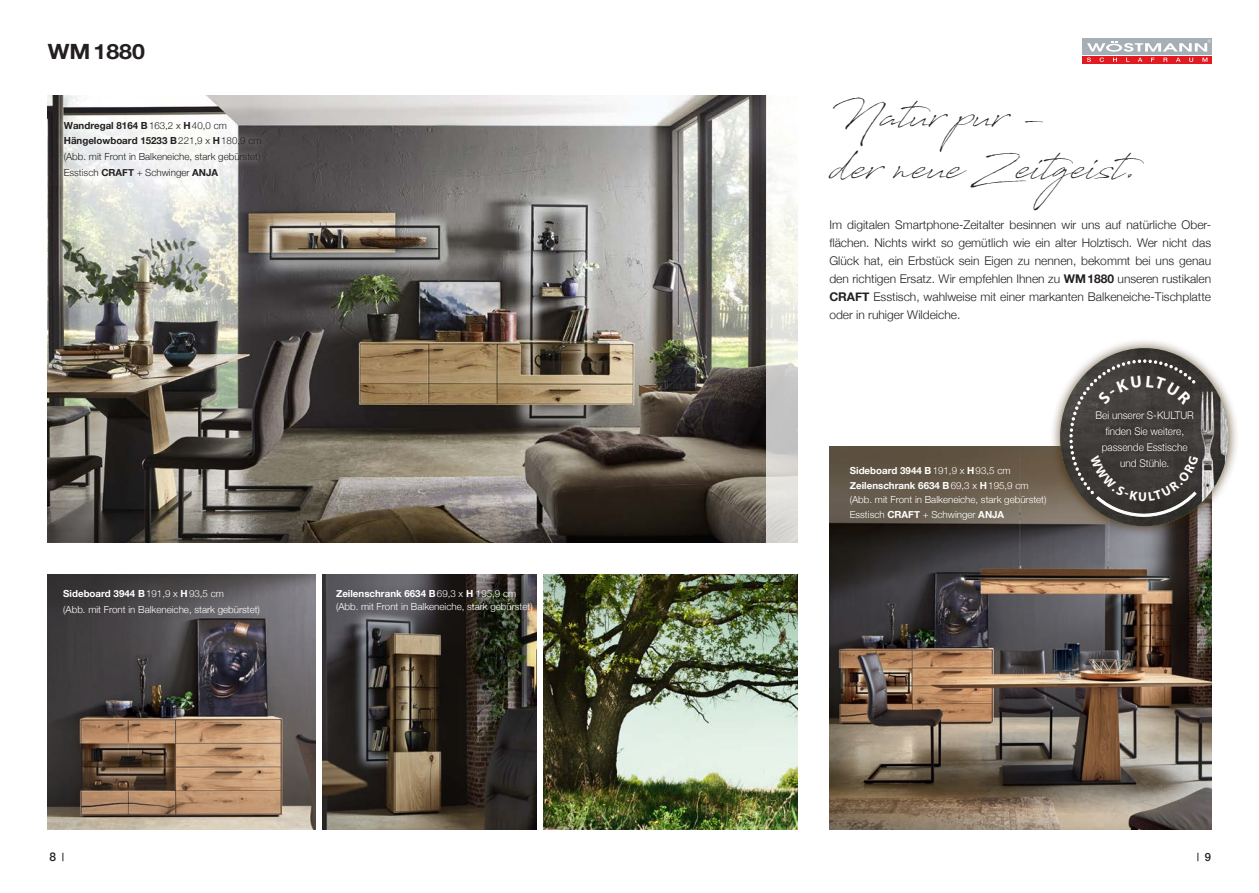
<style>
.page{position:relative;width:1259px;height:893px;background:#fff}
.page>*{position:absolute;margin:0;border:0;box-sizing:border-box;transform-origin:0 0}
.t1{font:42px/52.5px "Antro Vectra";color:#231f20}
.t2{font:700 21px "Helvetica Neue";color:#231f20;scale:1.1 1}
.t3{font:300 12px/18px "Helvetica Neue";color:#231f20;text-align:justify}
.t4{font:500 12px "Helvetica Neue";color:#231f20}
.t5{font:500 11.25px "Helvetica Neue";color:#231f20}
.t6{font:300 10.65px/15.9px "Helvetica Neue";color:#fff;text-align:center;scale:.95 1}
.t7{font:300 9.75px/15.6px "Helvetica Neue";color:#fff}
.t8{font:300 9.75px/15.6px "Helvetica Neue";color:#231f20}
.t9{font:700 9.75px/15.6px "Helvetica Neue";color:#fff}
.s1{font-weight:700}
.s2{font-weight:300}
</style>
<div class="page">
<img style="left:543px;top:574px;width:254px;height:255px">
<img style="left:48px;top:96px;width:718px;height:446px">
<img style="left:829px;top:446px;width:382px;height:383px">
<svg style="left:766px;top:95px;width:32px;height:448px"></svg>
<img style="left:322px;top:574px;width:215px;height:255px">
<img style="left:48px;top:574px;width:268px;height:255px">
<div style="left:1049px;top:338px;width:190px;height:199px;background:#402100;opacity:.75"></div>
<img style="left:1060px;top:348px;width:168px;height:178px">
<div style="left:57px;top:114px;width:212px;height:71px;background:#fff;opacity:.9"></div>
<div style="left:1082px;top:56px;width:130px;height:8px;background:#e21a21"></div>
<svg style="left:1099px;top:58px;width:5px;height:4px"></svg>
<svg style="left:1138px;top:58px;width:4px;height:4px"></svg>
<svg style="left:1163px;top:58px;width:4px;height:4px"></svg>
<svg style="left:1176px;top:58px;width:4px;height:4px"></svg>
<svg style="left:1189px;top:58px;width:4px;height:4px"></svg>
<svg style="left:1202px;top:58px;width:5px;height:4px"></svg>
<div style="left:1082px;top:38px;width:130px;height:17px;background:#a6afb5"></div>
<svg style="left:1087px;top:40px;width:123px;height:12px"></svg>
<svg style="left:1069px;top:359px;width:129px;height:165px;background:#4c4844"></svg>
<h2 class="t2" style="left:48px;top:35px;width:90px">WM1880</h2>
<p class="t8" style="left:64px;top:117px;width:199px"><span class="s1">Wandregal 8164 B</span>163,2 x <span class="s1">H</span>40,0 cm <span class="s1">Hängelowboard 15233 B</span>221,9 x <span class="s1">H</span>180,9 cm (Abb. mit Front in Balkeneiche, stark gebürstet)<br>Esstisch <span class="s1">CRAFT</span> + Schwinger <span class="s1">ANJA</span></p>
<p class="t7" style="left:63px;top:585px;width:198px"><span class="s1">Sideboard 3944 B</span>191,9 x <span class="s1">H</span>93,5 cm<br>(Abb. mit Front in Balkeneiche, stark gebürstet)</p>
<p class="t7" style="left:336px;top:586px;width:198px;line-height:13.5px"><span class="s1">Zeilenschrank 6634 B</span>69,3 x <span class="s1">H</span> 195,9 cm (Abb. mit Front in Balkeneiche, stark gebürstet)</p>
<h1 class="t1" style="left:829px;top:84px;width:317px">Natur pur -<br>der neue Zeitgeist.</h1>
<p class="t3" style="left:829px;top:215px;width:383px">Im digitalen Smartphone-Zeitalter besinnen wir uns auf natürliche Ober&shy;flächen. Nichts wirkt so gemütlich wie ein alter Holztisch. Wer nicht das Glück hat, ein Erbstück sein Eigen zu nennen, bekommt bei uns genau den richtigen Ersatz. Wir empfehlen Ihnen zu <span class="s1">WM1880</span> unseren rustikalen <span class="s1">CRAFT</span> Esstisch, wahlweise mit einer markanten Balkeneiche-Tischplatte oder in ruhiger Wildeiche.</p>
<p class="t9" style="left:850px;top:463px;width:180px">Sideboard 3944 B<span class="s2">191,9 x</span> H<span class="s2">93,5 cm<br></span>Zeilenschrank 6634 B<span class="s2">69,3 x</span> H<span class="s2">195,9 cm</span></p>
<p class="t7" style="left:850px;top:491px;width:198px">(Abb. mit Front in Balkeneiche, stark gebürstet)<br>Esstisch <span class="s1">CRAFT</span> + Schwinger <span class="s1">ANJA</span></p>
<p class="t6" style="left:1095px;top:407px;width:105px">Bei unserer S-KULTUR finden Sie weitere, passende Esstische und Stühle.</p>
<p class="t4" style="left:50px;top:847px;width:8px">8</p>
<p class="t5" style="left:1204px;top:848px;width:8px">9</p>
</div>
